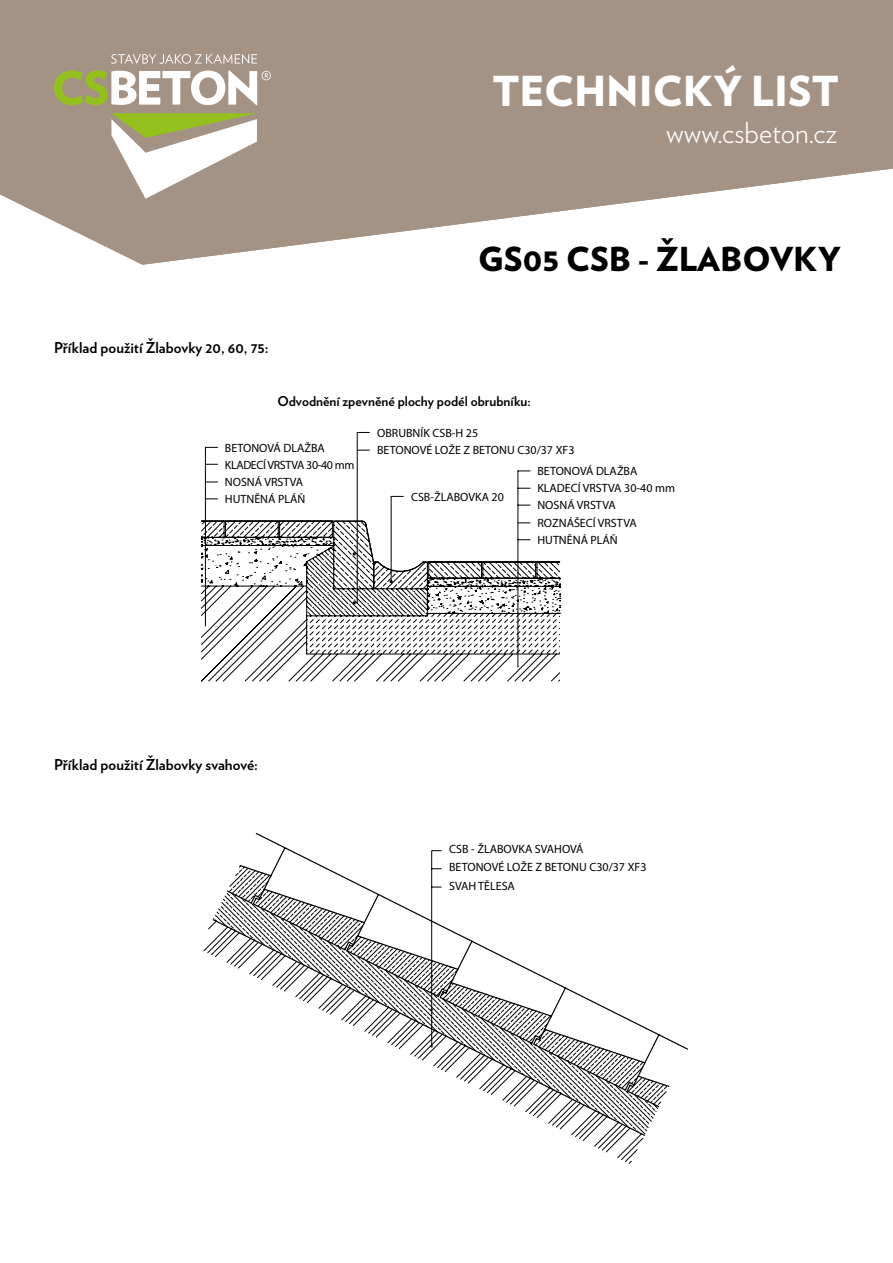
<style>
.page{position:relative;width:893px;height:1263px;background:#fff}
.page>*{position:absolute;margin:0;border:0;box-sizing:border-box;transform-origin:0 0}
.t1{font:900 41.25px "Verlag";color:#fff}
.t2{font:900 33px "Verlag";color:#000}
.t3{font:300 28.8px "Verlag";color:#fff}
.t4{font:700 15px "Verlag";color:#000}
.t5{font:700 13.5px "Verlag";color:#000}
.t6{font:12px/18.3px "Myriad Pro";color:#000}
.t7{font:12px/17.2px "Myriad Pro";letter-spacing:-.03em;color:#000}
</style>
<div class="page">
<svg style="left:201px;top:572px;width:359px;height:110px"></svg>
<hr style="left:518px;top:471px;width:1px;height:196px;background:#000">
<svg style="left:518px;top:470px;width:12px;height:1px"></svg>
<hr style="left:205px;top:447px;width:1px;height:179px;background:#000">
<svg style="left:206px;top:447px;width:12px;height:1px"></svg>
<svg style="left:206px;top:498px;width:12px;height:1px"></svg>
<svg style="left:206px;top:464px;width:12px;height:1px"></svg>
<svg style="left:206px;top:482px;width:12px;height:1px"></svg>
<hr style="left:357px;top:432px;width:1px;height:171px;background:#000">
<svg style="left:357px;top:450px;width:12px;height:1px"></svg>
<hr style="left:391px;top:496px;width:1px;height:85px;background:#000">
<svg style="left:201px;top:520px;width:360px;height:52px"></svg>
<svg style="left:229px;top:846px;width:441px;height:263px"></svg>
<svg style="left:204px;top:921px;width:453px;height:243px"></svg>
<svg style="left:212px;top:918px;width:434px;height:219px"></svg>
<svg style="left:0;top:0;width:893px;height:265px;fill:#a49384"></svg>
<svg style="left:111px;top:54px;width:146px;height:10px"></svg>
<svg style="left:111px;top:113px;width:146px;height:86px"></svg>
<svg style="left:54px;top:70px;width:217px;height:35px"></svg>
<h1 class="t1" style="left:492px;top:57px;width:348px">TECHNICKÝ LIST</h1>
<h3 class="t3" style="left:666px;top:112px;width:172px">www.csbeton.cz</h3>
<h2 class="t2" style="left:478px;top:232px;width:364px">GS05 CSB - ŽLABOVKY</h2>
<p class="t4" style="left:54px;top:336px;width:216px">Příklad použití Žlabovky 20, 60, 75:</p>
<p class="t5" style="left:277px;top:391px;width:255px">Odvodnění zpevněné plochy podél obrubníku:</p>
<p class="t6" style="left:377px;top:423px;width:103px">OBRUBNÍK CSB-H 25</p>
<p class="t7" style="left:225px;top:439px;width:131px">BETONOVÁ DLAŽBA<br>KLADECÍ VRSTVA 30-40 mm</p>
<p class="t6" style="left:225px;top:490px;width:82px">HUTNĚNÁ PLÁŇ</p>
<p class="t6" style="left:225px;top:472px;width:80px">NOSNÁ VRSTVA</p>
<p class="t6" style="left:377px;top:441px;width:199px">BETONOVÉ LOŽE Z BETONU C30/37 XF3</p>
<p class="t6" style="left:411px;top:487px;width:94px">CSB-ŽLABOVKA 20</p>
<p class="t6" style="left:537px;top:462px;width:139px;line-height:17.2px">BETONOVÁ DLAŽBA<br>KLADECÍ VRSTVA 30-40 mm</p>
<p class="t6" style="left:537px;top:496px;width:101px;line-height:17.7px">NOSNÁ VRSTVA<br>ROZNÁŠECÍ VRSTVA</p>
<p class="t6" style="left:537px;top:531px;width:82px">HUTNĚNÁ PLÁŇ</p>
<p class="t4" style="left:54px;top:753px;width:205px">Příklad použití Žlabovky svahové:</p>
<p class="t6" style="left:449px;top:840px;width:199px">CSB - ŽLABOVKA SVAHOVÁ<br>BETONOVÉ LOŽE Z BETONU C30/37 XF3<br>SVAH TĚLESA</p>
</div>
